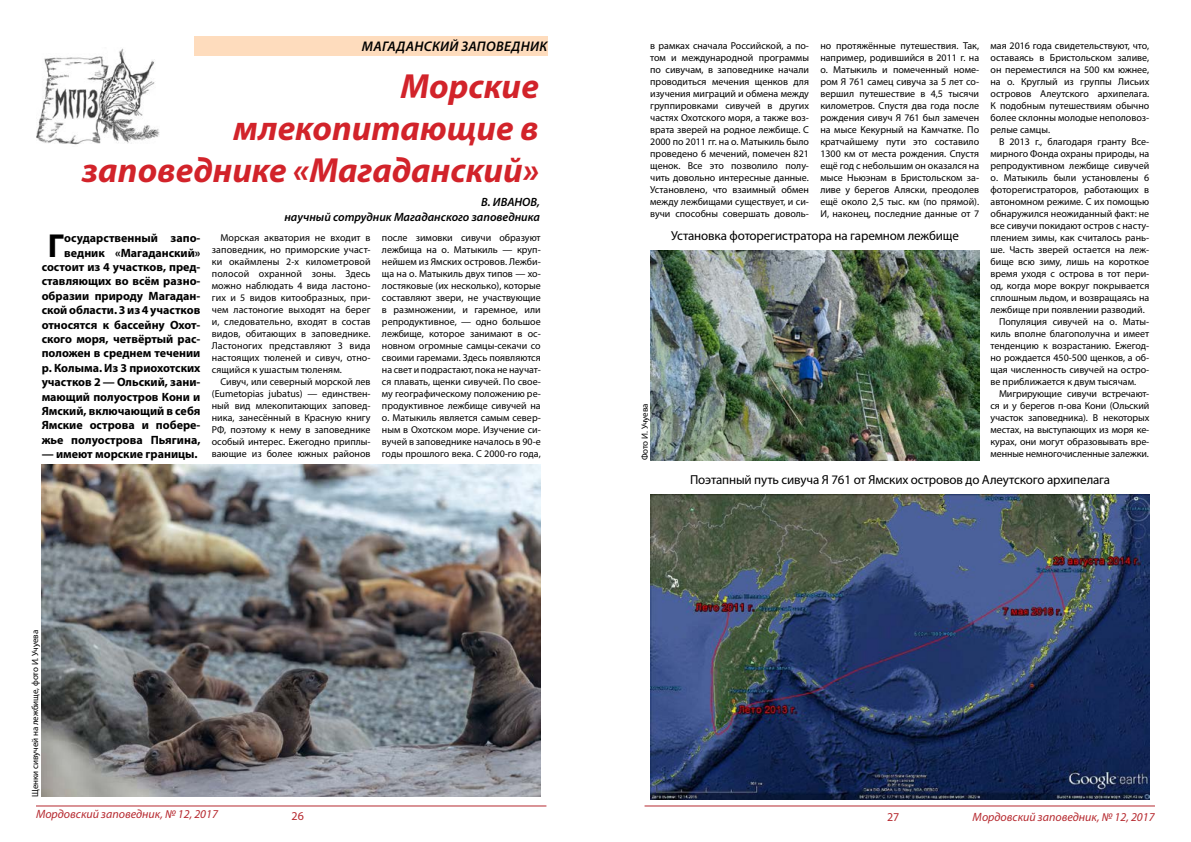
<style>
.page{position:relative;width:1191px;height:842px;background:#fff}
.page>*{position:absolute;margin:0;border:0;box-sizing:border-box;transform-origin:0 0}
.t1{font:italic 700 35px/42px "Myriad Pro";color:#d2232a;text-align:right}
.t2{font:700 33.4px "Myriad Pro";color:#000}
.t3{font:italic 600 14px "Myriad Pro";letter-spacing:.02em;color:#000}
.t4{font:13px "Myriad Pro";letter-spacing:-.01em;color:#000}
.t5{font:700 12px/14.4px "Myriad Pro";color:#000;text-align:right}
.t6{font:italic 12px "Myriad Pro";color:#b6292f}
.t7{font:italic 600 12px/14.4px "Myriad Pro";color:#000;text-align:right}
.t8{font:12px "Myriad Pro";color:#b6292f}
.t9{font:10px/12px "Myriad Pro";color:#000;text-align:justify}
.t10{font:9px "Myriad Pro";letter-spacing:-.01em;color:#000}
</style>
<div class="page">
<hr style="left:36px;top:805px;width:510px;height:1px;background:#b6292f">
<hr style="left:644px;top:805px;width:511px;height:1px;background:#b6292f">
<img style="left:650px;top:251px;width:329px;height:209px">
<img style="left:650px;top:495px;width:499px;height:305px">
<div style="left:194px;top:36px;width:353px;height:20px;background:#fedcbd"></div>
<img style="left:36px;top:48px;width:124px;height:97px">
<img style="left:42px;top:465px;width:499px;height:332px">
<h3 class="t3" style="left:362px;top:38px;width:187px">МАГАДАНСКИЙ ЗАПОВЕДНИК</h3>
<h1 class="t1" style="left:82px;top:64px;width:458px">Морские<br>млекопитающие в заповеднике «Магаданский»</h1>
<p class="t7" style="left:284px;top:195px;width:257px">В. ИВАНОВ,<br>научный сотрудник Магаданского заповедника</p>
<p class="t5" style="left:42px;top:231px;width:160px">осударственный запо&shy;ведник «Магаданский» состоит из 4 участков, пред&shy;ставляющих во всём разно&shy;образии природу Магадан&shy;ской области. 3 из 4 участков относятся к бассейну Охот&shy;ского моря, четвёртый рас&shy;положен в среднем течении р. Колыма. Из 3 приохотских участков 2 — Ольский, зани&shy;мающий полуостров Кони и<br>Ямский, включающий в себя<br>Ямские острова и побере&shy;жье полуострова Пьягина,</p>
<p class="t5" style="left:42px;top:447px;width:157px">— имеют морские границы.</p>
<h2 class="t2" style="left:48px;top:224px;width:18px">Г</h2>
<p class="t9" style="left:212px;top:231px;width:160px;text-indent:8px">Морская акватория не входит в заповедник, но приморские участ&shy;ки окаймлены 2-х километровой полосой охранной зоны. Здесь можно наблюдать 4 вида ластоно&shy;гих и 5 видов китообразных, при&shy;чем ластоногие выходят на берег и, следовательно, входят в состав видов, обитающих в заповеднике.<br>Ластоногих представляют 3 вида настоящих тюленей и сивуч, отно&shy;сящийся к ушастым тюленям.</p>
<p class="t9" style="left:212px;top:375px;width:160px;text-indent:8px">Сивуч, или северный морской лев (Eumetopias jubatus) — единствен&shy;ный вид млекопитающих заповед&shy;ника, занесённый в Красную книгу РФ, поэтому к нему в заповеднике особый интерес. Ежегодно приплы&shy;вающие из более южных районов</p>
<p class="t9" style="left:382px;top:231px;width:160px">после зимовки сивучи образуют лежбища на о. Матыкиль — круп&shy;нейшем из Ямских островов. Лежби&shy;ща на о. Матыкиль двух типов — хо&shy;лостяковые (их несколько), которые составляют звери, не участвующие в размножении, и гаремное, или репродуктивное, — одно большое лежбище, которое занимают в ос&shy;новном огромные самцы-секачи со своими гаремами. Здесь появляются на свет и подрастают, пока не научат&shy;ся плавать, щенки сивучей. По свое&shy;му географическому положению ре&shy;продуктивное лежбище сивучей на о. Матыкиль является самым север&shy;ным в Охотском море. Изучение си&shy;вучей в заповеднике началось в 90-е годы прошлого века. С 2000-го года,</p>
<p class="t10" style="left:30px;top:797px;width:168px;rotate:-90deg">Щенки сивучей на лежбище, фото И. Учуева</p>
<p class="t9" style="left:650px;top:40px;width:160px">в рамках сначала Российской, а по&shy;том и международной программы по сивучам, в заповеднике начали проводиться мечения щенков для изучения миграций и обмена между группировками сивучей в других частях Охотского моря, а также воз&shy;врата зверей на родное лежбище. С 2000 по 2011 гг. на о. Матыкиль было проведено 6 мечений, помечен 821 щенок. Все это позволило полу&shy;чить довольно интересные данные.<br>Установлено, что взаимный обмен между лежбищами существует, и си&shy;вучи способны совершать доволь-</p>
<p class="t9" style="left:820px;top:40px;width:160px">но протяжённые путешествия. Так, например, родившийся в 2011 г. на о. Матыкиль и помеченный номе&shy;ром Я 761 самец сивуча за 5 лет со&shy;вершил путешествие в 4,5 тысячи километров. Спустя два года после рождения сивуч Я 761 был замечен на мысе Кекурный на Камчатке. По кратчайшему пути это составило 1300 км от места рождения. Спустя ещё год с небольшим он оказался на мысе Ньюэнам в Бристольском за&shy;ливе у берегов Аляски, преодолев ещё около 2,5 тыс. км (по прямой).<br>И, наконец, последние данные от 7</p>
<p class="t9" style="left:990px;top:40px;width:160px">мая 2016 года свидетельствуют, что, оставаясь в Бристольском заливе, он переместился на 500 км южнее, на о. Круглый из группы Лисьих островов Алеутского архипелага.<br>К подобным путешествиям обычно более склонны молодые неполовоз&shy;релые самцы.</p>
<p class="t9" style="left:999px;top:136px;width:152px">В 2013 г., благодаря гранту Все-</p>
<p class="t9" style="left:990px;top:148px;width:160px">мирного Фонда охраны природы, на</p>
<p class="t9" style="left:990px;top:160px;width:160px">репродуктивном лежбище сивучей</p>
<p class="t9" style="left:990px;top:172px;width:160px">о. Матыкиль были установлены 6</p>
<p class="t9" style="left:990px;top:184px;width:160px">фоторегистраторов, работающих в</p>
<p class="t9" style="left:990px;top:196px;width:160px">автономном режиме. С их помощью</p>
<p class="t9" style="left:990px;top:208px;width:160px">обнаружился неожиданный факт: не</p>
<p class="t9" style="left:990px;top:220px;width:160px">все сивучи покидают остров с насту-</p>
<p class="t9" style="left:990px;top:232px;width:160px">плением зимы, как считалось рань-</p>
<p class="t9" style="left:990px;top:244px;width:160px">ше. Часть зверей остается на леж-</p>
<p class="t9" style="left:990px;top:256px;width:160px">бище всю зиму, лишь на короткое</p>
<p class="t9" style="left:990px;top:268px;width:160px">время уходя с острова в тот пери-</p>
<p class="t9" style="left:990px;top:280px;width:160px">од, когда море вокруг покрывается</p>
<p class="t9" style="left:990px;top:292px;width:160px">сплошным льдом, и возвращаясь на</p>
<p class="t9" style="left:990px;top:304px;width:156px">лежбище при появлении разводий.</p>
<p class="t9" style="left:999px;top:316px;width:152px">Популяция сивучей на о. Маты-</p>
<p class="t9" style="left:990px;top:328px;width:160px">киль вполне благополучна и имеет</p>
<p class="t9" style="left:990px;top:340px;width:160px">тенденцию к возрастанию. Ежегод-</p>
<p class="t9" style="left:990px;top:352px;width:160px">но рождается 450-500 щенков, а об-</p>
<p class="t9" style="left:990px;top:364px;width:160px">щая численность сивучей на остро-</p>
<p class="t9" style="left:990px;top:376px;width:147px">ве приближается к двум тысячам.</p>
<p class="t9" style="left:999px;top:388px;width:152px">Мигрирующие сивучи встречают-</p>
<p class="t9" style="left:990px;top:400px;width:160px">ся и у берегов п-ова Кони (Ольский</p>
<p class="t9" style="left:990px;top:412px;width:160px">участок заповедника). В некоторых</p>
<p class="t9" style="left:990px;top:424px;width:160px">местах, на выступающих из моря ке-</p>
<p class="t9" style="left:990px;top:436px;width:160px">курах, они могут образовывать вре-</p>
<p class="t9" style="left:990px;top:448px;width:160px">менные немногочисленные залежки.</p>
<h3 class="t4" style="left:690px;top:471px;width:422px">Поэтапный путь сивуча Я 761 от Ямских островов до Алеутского архипелага</h3>
<h3 class="t4" style="left:671px;top:228px;width:289px">Установка фоторегистратора на гаремном лежбище</h3>
<p class="t10" style="left:639px;top:460px;width:58px;rotate:-90deg">Фото И. Учуева</p>
<p class="t6" style="left:36px;top:806px;width:183px">Мордовский заповедник, № 12, 2017</p>
<p class="t8" style="left:887px;top:809px;width:14px">27</p>
<p class="t6" style="left:972px;top:809px;width:183px">Мордовский заповедник, № 12, 2017</p>
<p class="t8" style="left:291px;top:809px;width:14px">26</p>
</div>
